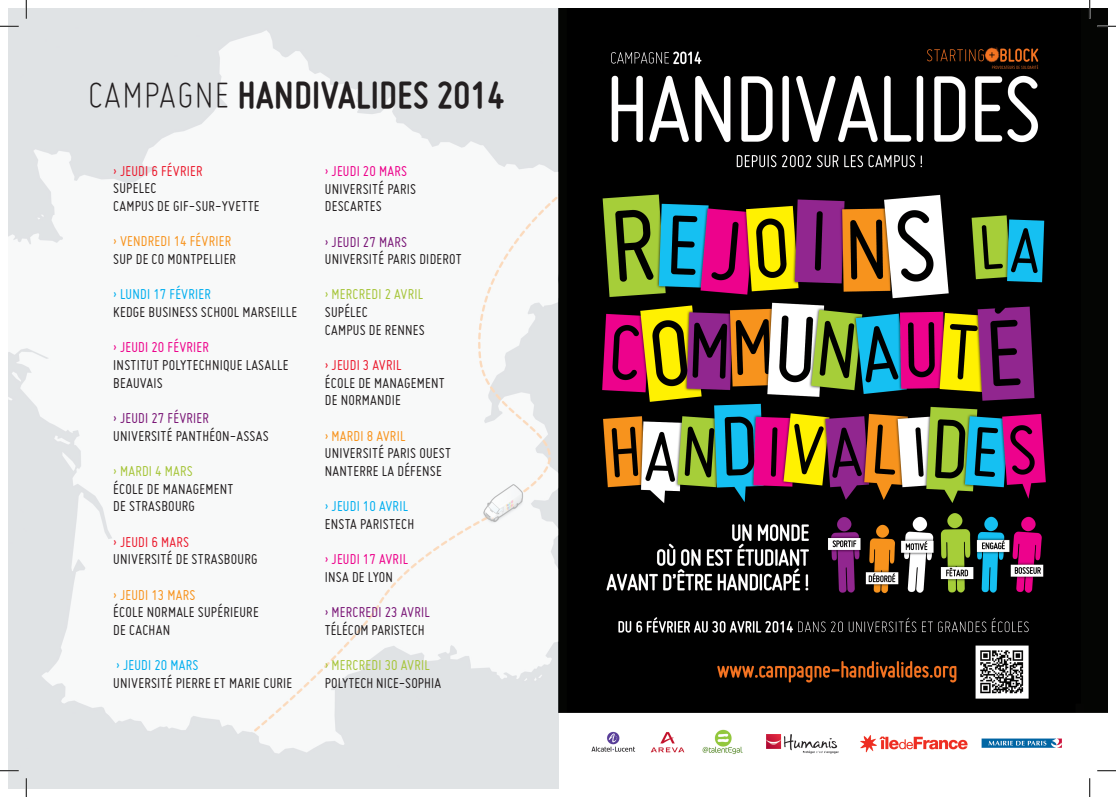
<style>
.page{position:relative;width:1116px;height:797px;background:#fff}
.page>*{position:absolute;margin:0;border:0;box-sizing:border-box;transform-origin:0 0}
.t1{font:700 40.62px "Miso";letter-spacing:.015em;color:#231f20}
.t2{font:15.62px/17.6px "Miso";letter-spacing:.015em;color:#231f20}
.t3{font:15.62px "Miso";letter-spacing:.015em;color:#7a1777}
.t4{font:15.62px "Miso";letter-spacing:.015em;color:#f7931d}
.t5{font:15.62px "Miso";letter-spacing:.015em;color:#a6c539}
.t6{font:15.62px "Miso";letter-spacing:.015em;color:#00aeef}
.t7{font:15.62px "Miso";letter-spacing:.015em;color:#ed028b}
.t8{font:15.62px "Miso";letter-spacing:.015em;color:#eb1b2e}
.s1{font-weight:300}
</style>
<div class="page">
<img style="left:558px;top:9px;width:549px;height:769px">
<img style="left:9px;top:9px;width:549px;height:779px">
<svg style="left:0;top:25px;width:19px;height:2px"></svg>
<svg style="left:1097px;top:25px;width:18px;height:2px"></svg>
<svg style="left:0;top:770px;width:19px;height:1px"></svg>
<svg style="left:1097px;top:770px;width:18px;height:1px"></svg>
<svg style="left:25px;top:0;width:2px;height:19px"></svg>
<svg style="left:25px;top:778px;width:2px;height:19px"></svg>
<svg style="left:1088px;top:0;width:2px;height:19px"></svg>
<svg style="left:1089px;top:778px;width:1px;height:19px"></svg>
<h1 class="t1" style="left:88px;top:72px;width:418px"><span class="s1">campagne</span> HANDIVALIDES 2014</h1>
<p class="t8" style="left:113px;top:162px;width:91px">› JEUDI 6 FÉVRIER</p>
<p class="t2" style="left:113px;top:179px;width:148px">SUPELEC<br>CAMPUS DE GIF-SUR-YVETTE</p>
<p class="t4" style="left:113px;top:233px;width:120px">› VENDREDI 14 FÉVRIER</p>
<p class="t2" style="left:113px;top:250px;width:124px">SUP DE CO MONTPELLIER</p>
<p class="t6" style="left:113px;top:286px;width:99px">› LUNDI 17 FÉVRIER</p>
<p class="t2" style="left:113px;top:303px;width:185px">KEDGE BUSINESS SCHOOL MARSEILLE</p>
<p class="t7" style="left:113px;top:339px;width:97px">› JEUDI 20 FÉVRIER</p>
<p class="t2" style="left:113px;top:356px;width:177px">INSTITUT POLYTECHNIQUE LASALLE<br>BEAUVAIS</p>
<p class="t3" style="left:113px;top:409px;width:97px">› JEUDI 27 FÉVRIER</p>
<p class="t2" style="left:113px;top:426px;width:156px">UNIVERSITÉ PANTHÉON-ASSAS</p>
<p class="t5" style="left:113px;top:462px;width:80px">› MARDI 4 MARS</p>
<p class="t2" style="left:113px;top:479px;width:122px">ÉCOLE DE MANAGEMENT<br>DE STRASBOURG</p>
<p class="t8" style="left:113px;top:533px;width:76px">› JEUDI 6 MARS</p>
<p class="t2" style="left:113px;top:550px;width:144px">UNIVERSITÉ DE STRASBOURG</p>
<p class="t4" style="left:113px;top:586px;width:83px">› JEUDI 13 MARS</p>
<p class="t2" style="left:113px;top:603px;width:147px">ÉCOLE NORMALE SUPÉRIEURE<br>DE CACHAN</p>
<p class="t6" style="left:116px;top:656px;width:83px">› JEUDI 20 MARS</p>
<p class="t2" style="left:113px;top:674px;width:181px">UNIVERSITÉ PIERRE ET MARIE CURIE</p>
<p class="t7" style="left:325px;top:162px;width:83px">› JEUDI 20 MARS</p>
<p class="t2" style="left:325px;top:179px;width:92px">UNIVERSITÉ PARIS<br>DESCARTES</p>
<p class="t3" style="left:325px;top:233px;width:83px">› JEUDI 27 MARS</p>
<p class="t2" style="left:325px;top:250px;width:138px">UNIVERSITÉ PARIS DIDEROT</p>
<p class="t5" style="left:325px;top:286px;width:100px">› MERCREDI 2 AVRIL</p>
<p class="t2" style="left:325px;top:303px;width:100px">SUPÉLEC<br>CAMPUS DE RENNES</p>
<p class="t8" style="left:325px;top:356px;width:78px">› JEUDI 3 AVRIL</p>
<p class="t2" style="left:325px;top:374px;width:122px">ÉCOLE DE MANAGEMENT<br>DE NORMANDIE</p>
<p class="t4" style="left:325px;top:427px;width:82px">› MARDI 8 AVRIL</p>
<p class="t2" style="left:325px;top:444px;width:128px">UNIVERSITÉ PARIS OUEST<br>NANTERRE LA DÉFENSE</p>
<p class="t6" style="left:325px;top:498px;width:85px">› JEUDI 10 AVRIL</p>
<p class="t2" style="left:325px;top:515px;width:91px">ENSTA PARISTECH</p>
<p class="t7" style="left:325px;top:550px;width:85px">› JEUDI 17 AVRIL</p>
<p class="t2" style="left:325px;top:568px;width:70px">INSA DE LYON</p>
<p class="t3" style="left:325px;top:603px;width:107px">› MERCREDI 23 AVRIL</p>
<p class="t2" style="left:325px;top:621px;width:101px">TÉLÉCOM PARISTECH</p>
<p class="t5" style="left:325px;top:656px;width:107px">› MERCREDI 30 AVRIL</p>
<p class="t2" style="left:325px;top:674px;width:118px">POLYTECH NICE-SOPHIA</p>
</div>
